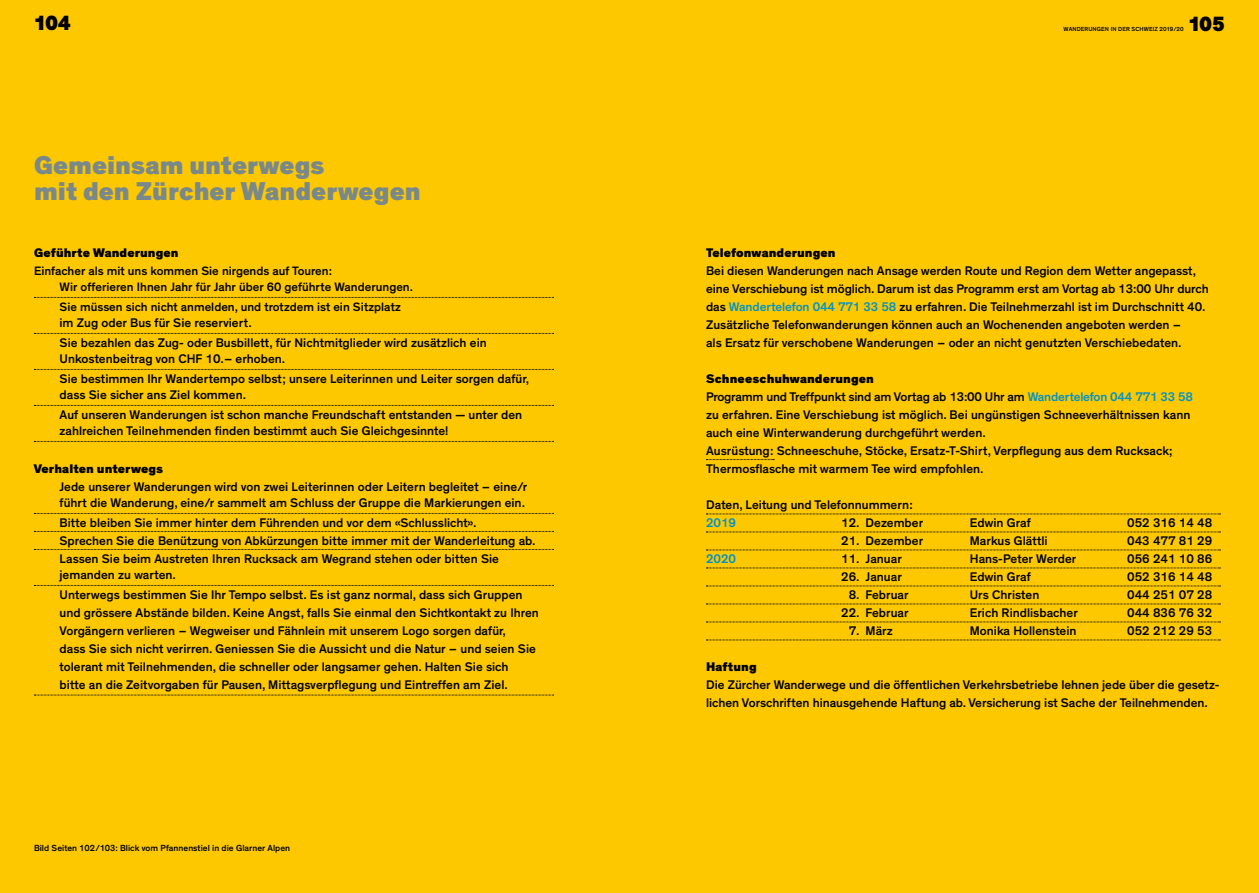
<style>
.page{position:relative;width:1259px;height:893px;background:#fff}
.page>*{position:absolute;margin:0;border:0;box-sizing:border-box;transform-origin:0 0}
.t1{font:900 26.25px/26.2px "Theinhardt";color:#79888a}
.t2{font:900 21px "Theinhardt";letter-spacing:-.015em;color:#000}
.t3{font:500 12.75px/18px "Theinhardt";color:#000}
.t4{font:900 12.75px "Theinhardt";letter-spacing:.005em;color:#000}
.t5{font:500 12.75px "Theinhardt";color:#0092c9}
.t6{font:500 12.3px/16.5px "Theinhardt";color:#000}
.t7{font:500 9px "Theinhardt";color:#000}
.t8{font:500 6px "Theinhardt";letter-spacing:.025em;color:#000}
.s1{color:#0092c9}
.s2{font-weight:900}
</style>
<div class="page">
<div style="left:629px;top:0;width:630px;height:893px;background:#fdc800"></div>
<div style="left:0;top:0;width:629px;height:893px;background:#fdc800"></div>
<svg style="left:34px;top:297px;width:519px;height:1px"></svg>
<svg style="left:34px;top:333px;width:519px;height:1px"></svg>
<svg style="left:34px;top:369px;width:519px;height:1px"></svg>
<svg style="left:34px;top:405px;width:519px;height:1px"></svg>
<svg style="left:34px;top:441px;width:519px;height:1px"></svg>
<svg style="left:34px;top:513px;width:519px;height:1px"></svg>
<svg style="left:34px;top:531px;width:519px;height:1px"></svg>
<svg style="left:34px;top:549px;width:519px;height:1px"></svg>
<svg style="left:34px;top:585px;width:519px;height:1px"></svg>
<svg style="left:34px;top:695px;width:519px;height:1px"></svg>
<svg style="left:706px;top:459px;width:68px;height:1px"></svg>
<svg style="left:706px;top:514px;width:514px;height:1px"></svg>
<svg style="left:706px;top:532px;width:514px;height:1px"></svg>
<svg style="left:706px;top:550px;width:514px;height:1px"></svg>
<svg style="left:706px;top:568px;width:514px;height:1px"></svg>
<svg style="left:706px;top:586px;width:514px;height:1px"></svg>
<svg style="left:706px;top:604px;width:514px;height:1px"></svg>
<svg style="left:706px;top:622px;width:514px;height:1px"></svg>
<svg style="left:706px;top:640px;width:514px;height:1px"></svg>
<h2 class="t2" style="left:34px;top:10px;width:38px">104</h2>
<p class="t8" style="left:1063px;top:26px;width:122px">WANDERUNGEN IN DER SCHWEIZ 2019/20</p>
<h2 class="t2" style="left:1188px;top:11px;width:38px">105</h2>
<h1 class="t1" style="left:34px;top:152px;width:388px">Gemeinsam unterwegs<br>mit den Zürcher Wanderwegen</h1>
<p class="t4" style="left:34px;top:245px;width:146px">Geführte Wanderungen</p>
<p class="t6" style="left:60px;top:263px;width:355px;text-indent:-26px">Einfacher als mit uns kommen Sie nirgends auf Touren:<br>Wir offerieren Ihnen Jahr für Jahr über 60 geführte Wanderungen.</p>
<p class="t6" style="left:60px;top:299px;width:343px">Sie müssen sich nicht anmelden, und trotzdem ist ein Sitzplatz</p>
<p class="t3" style="left:60px;top:313px;width:429px;line-height:19.5px">im Zug oder Bus für Sie reserviert.<br>Sie bezahlen das Zug- oder Busbillett, für Nichtmitglieder wird zusätzlich ein</p>
<p class="t3" style="left:60px;top:349px;width:471px;line-height:19.5px">Unkostenbeitrag von CHF 10.– erhoben.<br>Sie bestimmen Ihr Wandertempo selbst; unsere Leiterinnen und Leiter sorgen dafür,</p>
<p class="t3" style="left:60px;top:385px;width:464px;line-height:19.5px">dass Sie sicher ans Ziel kommen.<br>Auf unseren Wanderungen ist schon manche Freundschaft entstanden — unter den</p>
<p class="t3" style="left:60px;top:422px;width:390px">zahlreichen Teilnehmenden finden bestimmt auch Sie Gleichgesinnte!</p>
<p class="t4" style="left:34px;top:460px;width:130px">Verhalten unterwegs</p>
<p class="t3" style="left:60px;top:478px;width:469px;line-height:16.5px">Jede unserer Wanderungen wird von zwei Leiterinnen oder Leitern begleitet – eine/r führt die Wanderung, eine/r sammelt am Schluss der Gruppe die Markierungen ein.</p>
<p class="t3" style="left:60px;top:514px;width:477px">Bitte bleiben Sie immer hinter dem Führenden und vor dem «Schlusslicht».<br>Sprechen Sie die Benützung von Abkürzungen bitte immer mit der Wanderleitung ab.<br>Lassen Sie beim Austreten Ihren Rucksack am Wegrand stehen oder bitten Sie</p>
<p class="t3" style="left:60px;top:565px;width:464px;line-height:19.5px">jemanden zu warten.<br>Unterwegs bestimmen Sie Ihr Tempo selbst. Es ist ganz normal, dass sich Gruppen</p>
<p class="t3" style="left:60px;top:604px;width:481px">und grössere Abstände bilden. Keine Angst, falls Sie einmal den Sichtkontakt zu Ihren Vorgängern verlieren – Wegweiser und Fähnlein mit unserem Logo sorgen dafür,<br>dass Sie sich nicht verirren. Geniessen Sie die Aussicht und die Natur – und seien Sie tolerant mit Teilnehmenden, die schneller oder langsamer gehen. Halten Sie sich<br>bitte an die Zeitvorgaben für Pausen, Mittagsverpflegung und Eintreffen am Ziel.</p>
<p class="t7" style="left:34px;top:842px;width:258px">Bild Seiten 102/103: Blick vom Pfannenstiel in die Glarner Alpen</p>
<p class="t4" style="left:706px;top:245px;width:131px">Telefonwanderungen</p>
<p class="t3" style="left:706px;top:262px;width:504px">Bei diesen Wanderungen nach Ansage werden Route und Region dem Wetter angepasst, eine Verschiebung ist möglich. Darum ist das Programm erst am Vortag ab 13:00 Uhr durch das <span class="s1">Wandertelefon 044 771 33 58</span> zu erfahren. Die Teilnehmerzahl ist im Durchschnitt 40.<br>Zusätzliche Telefonwanderungen können auch an Wochenenden angeboten werden –<br>als Ersatz für verschobene Wanderungen – oder an nicht genutzten Verschiebedaten.</p>
<p class="t3" style="left:706px;top:370px;width:488px"><span class="s2">Schneeschuhwanderungen<br></span>Programm und Treffpunkt sind am Vortag ab 13:00 Uhr am <span class="s1">Wandertelefon 044 771 33 58 </span>zu erfahren. Eine Verschiebung ist möglich. Bei ungünstigen Schneeverhältnissen kann auch eine Winterwanderung durchgeführt werden.<br>Ausrüstung: Schneeschuhe, Stöcke, Ersatz-T-Shirt, Verpflegung aus dem Rucksack; Thermosflasche mit warmem Tee wird empfohlen.</p>
<p class="t3" style="left:706px;top:496px;width:208px">Daten, Leitung und Telefonnummern:</p>
<p class="t5" style="left:706px;top:515px;width:32px">2019</p>
<p class="t3" style="left:841px;top:514px;width:83px">12. Dezember</p>
<p class="t3" style="left:969px;top:514px;width:63px">Edwin Graf</p>
<p class="t3" style="left:1127px;top:514px;width:86px">052 316 14 48</p>
<p class="t3" style="left:841px;top:532px;width:83px">21. Dezember</p>
<p class="t3" style="left:969px;top:532px;width:79px">Markus Glättli</p>
<p class="t3" style="left:1127px;top:532px;width:86px">043 477 81 29</p>
<p class="t5" style="left:706px;top:551px;width:32px">2020</p>
<p class="t3" style="left:841px;top:550px;width:62px">11. Januar</p>
<p class="t3" style="left:969px;top:550px;width:108px">Hans-Peter Werder</p>
<p class="t3" style="left:1127px;top:550px;width:86px">056 241 10 86</p>
<p class="t3" style="left:841px;top:568px;width:62px">26. Januar</p>
<p class="t3" style="left:969px;top:568px;width:63px">Edwin Graf</p>
<p class="t3" style="left:1127px;top:568px;width:86px">052 316 14 48</p>
<p class="t3" style="left:848px;top:586px;width:61px">8. Februar</p>
<p class="t3" style="left:969px;top:586px;width:71px">Urs Christen</p>
<p class="t3" style="left:1127px;top:586px;width:86px">044 251 07 28</p>
<p class="t3" style="left:841px;top:604px;width:69px">22. Februar</p>
<p class="t3" style="left:969px;top:604px;width:109px">Erich Rindlisbacher</p>
<p class="t3" style="left:1127px;top:604px;width:86px">044 836 76 32</p>
<p class="t3" style="left:848px;top:622px;width:46px">7. März</p>
<p class="t3" style="left:969px;top:622px;width:108px">Monika Hollenstein</p>
<p class="t3" style="left:1127px;top:622px;width:86px">052 212 29 53</p>
<p class="t4" style="left:706px;top:659px;width:52px">Haftung</p>
<p class="t3" style="left:706px;top:676px;width:512px">Die Zürcher Wanderwege und die öffentlichen Verkehrsbetriebe lehnen jede über die gesetz-- lichen Vorschriften hinausgehende Haftung ab. Versicherung ist Sache der Teilnehmenden.</p>
</div>
